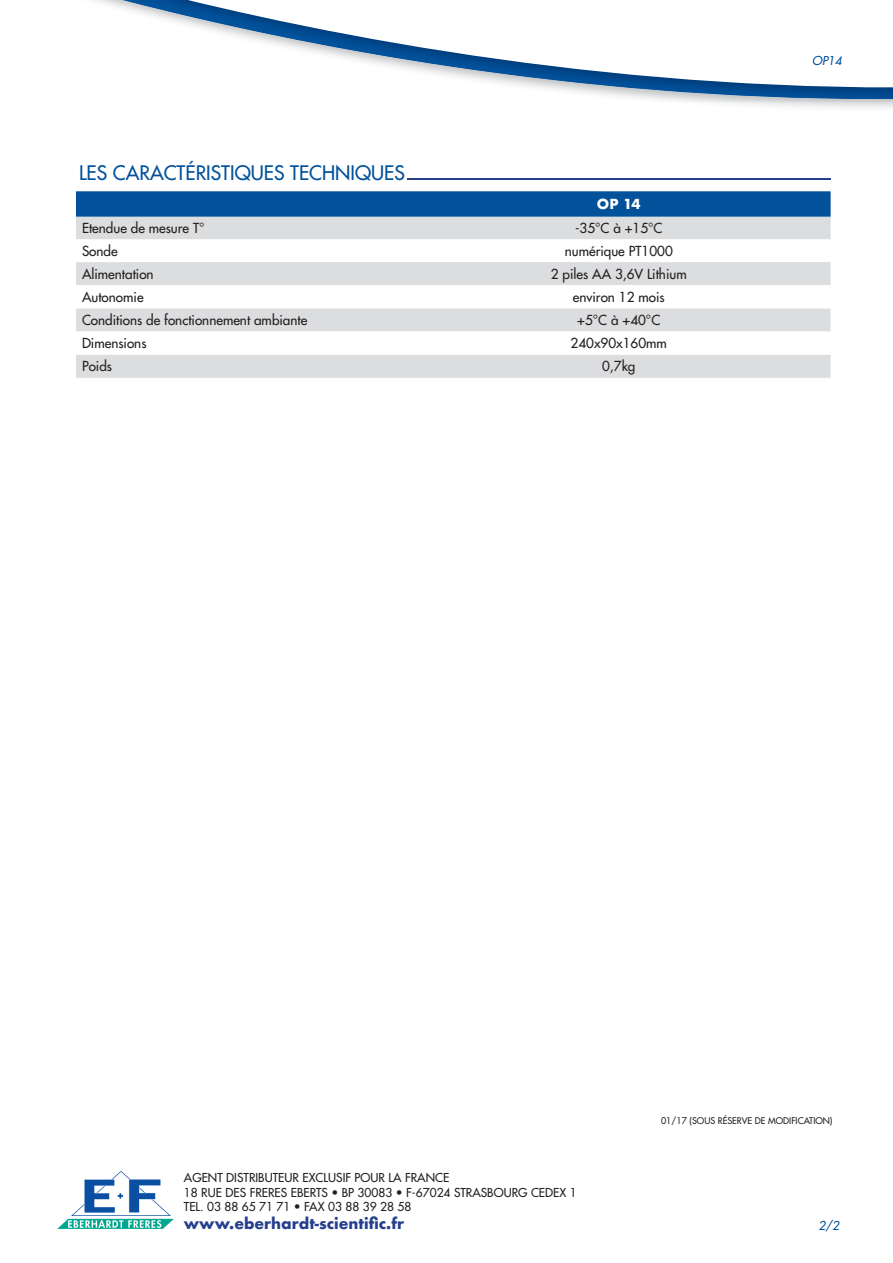
<style>
.page{position:relative;width:893px;height:1263px;background:#fff}
.page>*{position:absolute;margin:0;border:0;box-sizing:border-box;transform-origin:0 0}
.t1{font:19.5px "Futura";color:#01519b}
.t2{font:700 15px "Futura";color:#253f8e}
.t3{font:13.5px "Futura";color:#231f20}
.t4{font:700 13.5px "Futura";color:#fff}
.t5{font:12px/14.4px "Futura";color:#231f20}
.t6{font:italic 12px "Futura";color:#01519b}
.t7{font:9px "Futura";color:#231f20}
</style>
<div class="page">
<svg style="left:57px;top:1171px;width:117px;height:58px"></svg>
<svg style="left:93px;top:0;width:800px;height:108px"></svg>
<svg style="left:76px;top:191px;width:755px;height:26px"></svg>
<div style="left:76px;top:217px;width:755px;height:161px;background:#dcdddf"></div>
<svg style="left:76px;top:239px;width:755px;height:116px"></svg>
<hr style="left:407px;top:178px;width:424px;height:2px;background:#253f8e">
<h1 class="t1" style="left:79px;top:160px;width:327px">LES CARACTÉRISTIQUES TECHNIQUES</h1>
<p class="t4" style="left:597px;top:194px;width:45px">OP 14</p>
<p class="t3" style="left:82px;top:220px;width:124px">Etendue de mesure T°</p>
<p class="t3" style="left:575px;top:220px;width:89px">-35°C à +15°C</p>
<p class="t3" style="left:82px;top:243px;width:37px">Sonde</p>
<p class="t3" style="left:565px;top:243px;width:110px">numérique PT1000</p>
<p class="t3" style="left:82px;top:265px;width:73px">Alimentation</p>
<p class="t3" style="left:551px;top:265px;width:137px">2 piles AA 3,6V Lithium</p>
<p class="t3" style="left:82px;top:288px;width:63px">Autonomie</p>
<p class="t3" style="left:573px;top:288px;width:93px">environ 12 mois</p>
<p class="t3" style="left:82px;top:312px;width:227px">Conditions de fonctionnement ambiante</p>
<p class="t3" style="left:577px;top:312px;width:84px">+5°C à +40°C</p>
<p class="t3" style="left:82px;top:335px;width:66px">Dimensions</p>
<p class="t3" style="left:571px;top:335px;width:98px">240x90x160mm</p>
<p class="t3" style="left:82px;top:358px;width:32px">Poids</p>
<p class="t3" style="left:602px;top:358px;width:35px">0,7kg</p>
<p class="t6" style="left:812px;top:53px;width:31px">OP14</p>
<p class="t7" style="left:661px;top:1114px;width:173px">01/17 (SOUS RÉSERVE DE MODIFICATION)</p>
<p class="t5" style="left:184px;top:1171px;width:394px">AGENT DISTRIBUTEUR EXCLUSIF POUR LA FRANCE<br>18 RUE DES FRERES EBERTS • BP 30083 • F-67024 STRASBOURG CEDEX 1<br>TEL. 03 88 65 71 71 • FAX 03 88 39 28 58</p>
<p class="t2" style="left:184px;top:1212px;width:222px">www.eberhardt-scientific.fr</p>
<p class="t6" style="left:818px;top:1218px;width:22px">2/2</p>
</div>
